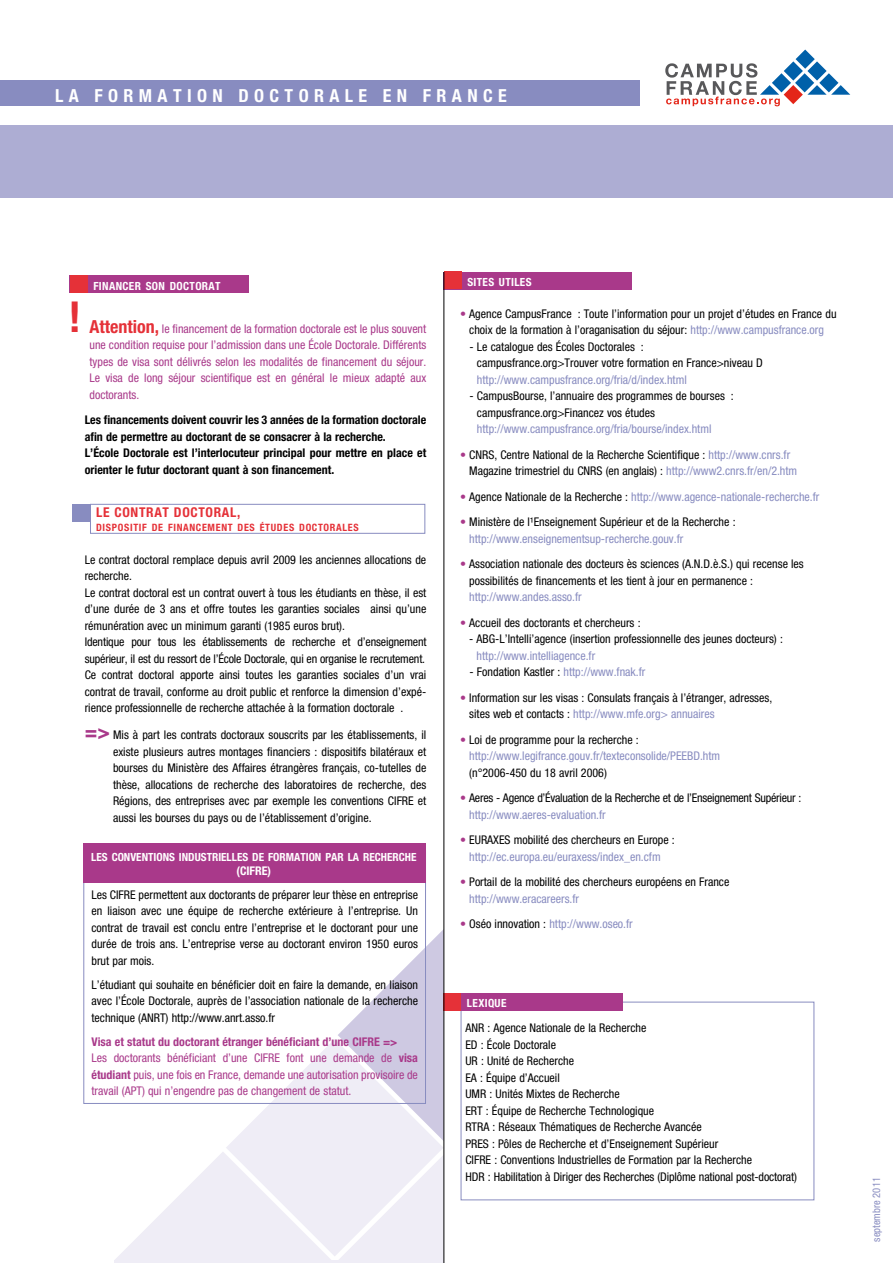
<style>
.page{position:relative;width:893px;height:1263px;background:#fff}
.page>*{position:absolute;margin:0;border:0;box-sizing:border-box;transform-origin:0 0}
.t1{font:700 condensed 42.75px "Helvetica Neue";color:#e53138}
.t2{font:700 condensed 18px "Helvetica Neue";letter-spacing:.3em;color:#fff}
.t3{font:700 condensed 13.5px "Helvetica Neue";color:#e53138}
.t4{font:condensed 12px/16.5px "Helvetica Neue";color:#000}
.t5{font:condensed 12px/16.5px "Helvetica Neue";color:#a9398a;text-align:justify}
.t6{font:condensed 12px/16.5px "Helvetica Neue";color:#888cc0}
.t7{font:700 condensed 12px/16.5px "Helvetica Neue";color:#000}
.t8{font:condensed 12px/16.5px "Helvetica Neue";letter-spacing:-.02em;color:#000}
.t9{font:700 condensed 12px "Helvetica Neue";color:#fff}
.t10{font:700 condensed 11.25px "Helvetica Neue";color:#fff}
.t11{font:700 condensed 11.25px "Helvetica Neue";letter-spacing:.035em;color:#fff}
.t12{font:condensed 10.5px "Helvetica Neue";color:#888cc0}
.t13{font:700 condensed 10.2px "Helvetica Neue";letter-spacing:.065em;color:#e53138}
.s1{font-weight:700;font-size:18px;color:#e53138}
.s2{font-weight:700;font-size:21px;color:#a9398a}
.s3{font-weight:700}
.s4{font-weight:700;color:#a9398a}
.s5{color:#888cc0}
.s6{color:#000}
</style>
<div class="page">
<svg style="left:338px;top:930px;width:105px;height:109px"></svg>
<svg style="left:226px;top:1039px;width:217px;height:217px;fill:#efedf6"></svg>
<svg style="left:115px;top:1151px;width:217px;height:109px"></svg>
<div style="left:338px;top:1154px;width:105px;height:106px;background:#efedf6"></div>
<hr style="left:114px;top:1260px;width:330px;height:3px;background:#efedf6">
<div style="left:0;top:125px;width:893px;height:72px;background:#adadd3"></div>
<svg style="left:665px;top:50px;width:185px;height:56px"></svg>
<div style="left:0;top:80px;width:639px;height:25px;background:#888cc0"></div>
<div style="left:444px;top:272px;width:188px;height:17px;background:#a9398a"></div>
<div style="left:444px;top:272px;width:17px;height:17px;background:#e53138"></div>
<div style="left:461px;top:1002px;width:353px;height:198px;border:1px solid #888cc0"></div>
<div style="left:443px;top:993px;width:180px;height:17px;background:#a9398a"></div>
<div style="left:444px;top:993px;width:17px;height:17px;background:#e53138"></div>
<div style="left:70px;top:276px;width:179px;height:17px;background:#a9398a"></div>
<div style="left:70px;top:276px;width:17px;height:17px;background:#e53138"></div>
<div style="left:90px;top:504px;width:335px;height:30px;border:1px solid #888cc0"></div>
<div style="left:73px;top:504px;width:17px;height:17px;background:#888cc0"></div>
<div style="left:83px;top:843px;width:343px;height:39px;background:#a9398a"></div>
<hr style="left:443px;top:272px;width:1px;height:991px;background:#000">
<h2 class="t2" style="left:55px;top:85px;width:99px">LA FO RMATION</h2>
<h2 class="t2" style="left:238px;top:85px;width:31px">D OCTO</h2>
<h2 class="t2" style="left:314px;top:85px;width:153px">RALE EN FRANC</h2>
<h2 class="t2" style="left:498px;top:85px;width:10px">E</h2>
<p class="t11" style="left:93px;top:279px;width:129px">FINANCER SON DOCTORAT</p>
<h1 class="t1" style="left:69px;top:291px;width:14px">!</h1>
<p class="t5" style="left:89px;top:320px;width:338px"><span class="s1">Attention,</span> le financement de la formation doctorale est le plus souvent une condition requise pour l’admission dans une École Doctorale. Différents types de visa sont délivrés selon les modalités de financement du séjour.<br>Le visa de long séjour scientifique est en général le mieux adapté aux doctorants.</p>
<p class="t7" style="left:85px;top:411px;width:343px">Les financements doivent couvrir les 3 années de la formation doctorale afin de permettre au doctorant de se consacrer à la recherche.<br>L’École Doctorale est l’interlocuteur principal pour mettre en place et orienter le futur doctorant quant à son financement.</p>
<p class="t3" style="left:96px;top:504px;width:28px">LE CONTRAT</p>
<p class="t3" style="left:174px;top:504px;width:9px">DOCTORAL</p>
<p class="t3" style="left:237px;top:504px;width:5px">,</p>
<p class="t13" style="left:96px;top:521px;width:264px">DISPOSITIF DE FINANCEMENT DES ÉTUDES DOCTORALES</p>
<p class="t4" style="left:85px;top:551px;width:343px">Le contrat doctoral remplace depuis avril 2009 les anciennes allocations de recherche.<br>Le contrat doctoral est un contrat ouvert à tous les étudiants en thèse, il est d’une durée de 3 ans et offre toutes les garanties sociales ainsi qu’une rémunération avec un minimum garanti (1985 euros brut).<br>Identique pour tous les établissements de recherche et d’enseignement supérieur, il est du ressort de l’École Doctorale, qui en organise le recrutement.<br>Ce contrat doctoral apporte ainsi toutes les garanties sociales d’un vrai contrat de travail, conforme au droit public et renforce la dimension d’expé&shy;rience professionnelle de recherche attachée à la formation doctorale .</p>
<p class="t4" style="left:113px;top:727px;width:315px;text-align:justify;text-indent:-28px"><span class="s2">=&gt;</span> Mis à part les contrats doctoraux souscrits par les établissements, il existe plusieurs autres montages financiers : dispositifs bilatéraux et bourses du Ministère des Affaires étrangères français, co-tutelles de thèse, allocations de recherche des laboratoires de recherche, des Régions, des entreprises avec par exemple les conventions CIFRE et aussi les bourses du pays ou de l’établissement d’origine.</p>
<p class="t10" style="left:91px;top:851px;width:327px">LES CONVENTIONS INDUSTRIELLES DE FORMATION PAR LA RECHERCHE</p>
<p class="t9" style="left:237px;top:863px;width:10px">(CIFRE</p>
<p class="t9" style="left:268px;top:863px;width:5px">)</p>
<p class="t4" style="left:92px;top:886px;width:328px;text-align:justify">Les CIFRE permettent aux doctorants de préparer leur thèse en entreprise en liaison avec une équipe de recherche extérieure à l’entreprise. Un contrat de travail est conclu entre l’entreprise et le doctorant pour une durée de trois ans. L’entreprise verse au doctorant environ 1950 euros brut par mois.</p>
<p class="t4" style="left:92px;top:976px;width:328px;text-align:justify">L’étudiant qui souhaite en bénéficier doit en faire la demande, en liaison avec l’École Doctorale, auprès de l’association nationale de la recherche technique (ANRT) http://www.anrt.asso.fr</p>
<p class="t5" style="left:92px;top:1033px;width:328px;text-align:left"><span class="s3">Visa et statut du doctorant étranger bénéficiant d’une CIFRE =&gt;<br></span>Les doctorants bénéficiant d’une CIFRE font une demande de <span class="s3">visa étudiant</span> puis, une fois en France, demande une autorisation provisoire de travail (APT) qui n’engendre pas de changement de statut.</p>
<p class="t11" style="left:467px;top:275px;width:66px">SITES UTILES</p>
<p class="t4" style="left:460px;top:305px;width:378px;text-align:center"><span class="s4">•</span> Agence CampusFrance : Toute l’information pour un projet d’études en France du choix de la formation à l’oraganisation du séjour: <span class="s5">http://www.campusfrance.org</span></p>
<p class="t4" style="left:477px;top:338px;width:287px;text-indent:-7px">- Le catalogue des Écoles Doctorales : campusfrance.org&gt;Trouver votre formation en France&gt;niveau D</p>
<p class="t6" style="left:477px;top:371px;width:211px">http://www.campusfrance.org/fria/d/index.html</p>
<p class="t4" style="left:477px;top:388px;width:258px;text-indent:-7px">- CampusBourse, l’annuaire des programmes de bourses : campusfrance.org&gt;Financez vos études</p>
<p class="t6" style="left:477px;top:421px;width:236px">http://www.campusfrance.org/fria/bourse/index.html</p>
<p class="t4" style="left:469px;top:446px;width:330px;text-indent:-9px"><span class="s4">•</span> CNRS, Centre National de la Recherche Scientifique : <span class="s5">http://www.cnrs.fr<br></span>Magazine trimestriel du CNRS (en anglais) : <span class="s5">http://www2.cnrs.fr/en/2.htm</span></p>
<p class="t6" style="left:460px;top:488px;width:361px"><span class="s4">•</span> <span class="s6">Agence Nationale de la Recherche :</span> http://www.agence-nationale-recherche.fr</p>
<p class="t4" style="left:469px;top:514px;width:268px;text-indent:-9px"><span class="s4">•</span> Ministère de l¹Enseignement Supérieur et de la Recherche : <span class="s5">http://www.enseignementsup-recherche.gouv.fr</span></p>
<p class="t4" style="left:469px;top:556px;width:336px;text-indent:-9px"><span class="s4">•</span> Association nationale des docteurs ès sciences (A.N.D.è.S.) qui recense les possibilités de financements et les tient à jour en permanence :</p>
<p class="t6" style="left:469px;top:589px;width:114px">http://www.andes.asso.fr</p>
<p class="t4" style="left:460px;top:614px;width:182px"><span class="s4">•</span> Accueil des doctorants et chercheurs :</p>
<p class="t4" style="left:469px;top:631px;width:315px">- ABG-L’Intelli’agence (insertion professionnelle des jeunes docteurs) :</p>
<p class="t6" style="left:477px;top:647px;width:120px">http://www.intelliagence.fr</p>
<p class="t4" style="left:470px;top:664px;width:177px">- Fondation Kastler : <span class="s5">http://www.fnak.fr</span></p>
<p class="t4" style="left:469px;top:689px;width:304px;text-indent:-9px"><span class="s4">•</span> Information sur les visas : Consulats français à l’étranger, adresses, sites web et contacts : <span class="s5">http://www.mfe.org&gt; annuaires</span></p>
<p class="t6" style="left:469px;top:731px;width:252px;text-indent:-9px"><span class="s4">•</span> <span class="s6">Loi de programme pour la recherche : </span>http://www.legifrance.gouv.fr/texteconsolide/PEEBD.htm</p>
<p class="t4" style="left:469px;top:764px;width:139px">(n°2006-450 du 18 avril 2006)</p>
<p class="t8" style="left:469px;top:790px;width:334px;text-indent:-9px"><span class="s4">•</span> Aeres - Agence d’Évaluation de la Recherche et de l’Enseignement Supérieur : <span class="s5">http://www.aeres-evaluation.fr</span></p>
<p class="t6" style="left:460px;top:832px;width:216px;text-align:center"><span class="s4">•</span> <span class="s6">EURAXES mobilité des chercheurs en Europe : </span>http://ec.europa.eu/euraxess/index_en.cfm</p>
<p class="t4" style="left:469px;top:874px;width:262px;text-indent:-9px"><span class="s4">•</span> Portail de la mobilité des chercheurs européens en France <span class="s5">http://www.eracareers.fr</span></p>
<p class="t6" style="left:460px;top:916px;width:174px"><span class="s4">•</span> <span class="s6">Oséo innovation :</span> http://www.oseo.fr</p>
<p class="t11" style="left:467px;top:997px;width:41px">LEXIQUE</p>
<p class="t4" style="left:465px;top:1019px;width:333px">ANR : Agence Nationale de la Recherche<br>ED : École Doctorale<br>UR : Unité de Recherche<br>EA : Équipe d’Accueil<br>UMR : Unités Mixtes de Recherche<br>ERT : Équipe de Recherche Technologique<br>RTRA : Réseaux Thématiques de Recherche Avancée<br>PRES : Pôles de Recherche et d’Enseignement Supérieur<br>CIFRE : Conventions Industrielles de Formation par la Recherche<br>HDR : Habilitation à Diriger des Recherches (Diplôme national post-doctorat)</p>
<p class="t12" style="left:870px;top:1242px;width:66px;rotate:-90deg">septembre 2011</p>
</div>
